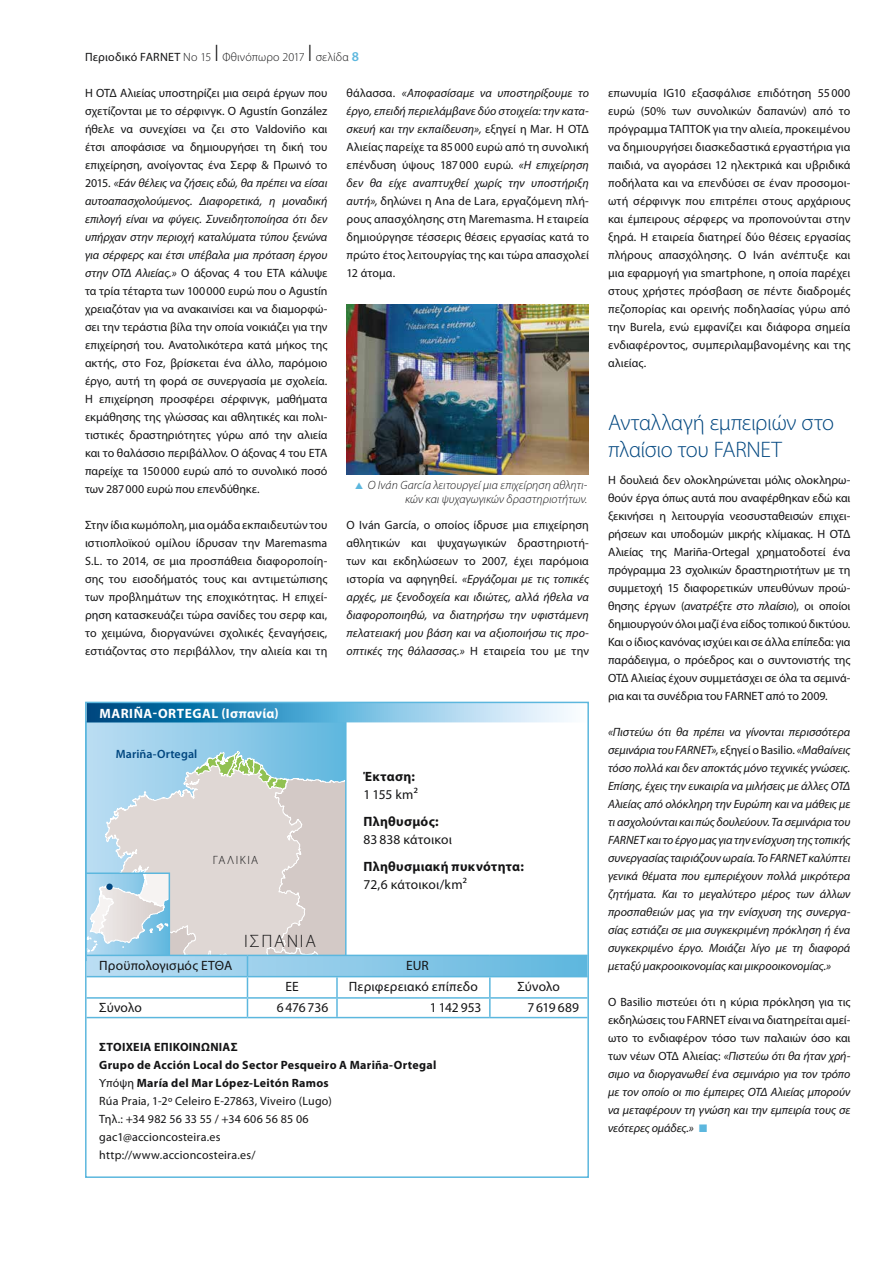
<style>
.page{position:relative;width:893px;height:1263px;background:#fff}
.page>*{position:absolute;margin:0;border:0;box-sizing:border-box;transform-origin:0 0}
.t1{font:300 22.5px/27px "Myriad Pro";letter-spacing:-.015em;color:#00467f}
.t2{font:300 18px "Myriad Pro";letter-spacing:.105em;color:#141415}
.t3{font:13.5px "Myriad Pro";letter-spacing:.01em;color:#141415}
.t4{font:700 13.5px "Myriad Pro";letter-spacing:.02em;color:#141415}
.t5{font:700 13.5px "Myriad Pro";letter-spacing:.035em;color:#fff}
.t6{font:12px/18px "Myriad Pro";letter-spacing:.005em;color:#141415;text-align:justify}
.t7{font:italic 12px/18px "Myriad Pro";color:#141415;text-align:justify}
.t8{font:italic 300 12px/13.5px "Myriad Pro";letter-spacing:.005em;color:#141415;text-align:right}
.t9{font:300 12px "Myriad Pro";letter-spacing:.02em;color:#141415}
.t10{font:600 12px "Myriad Pro";letter-spacing:.01em;color:#00467f}
.s1{font-weight:400}
.s2{font-size:24px}
.s3{font-weight:600;font-size:13.5px;color:#5cb7de}
.s4{font-style:italic}
.s5{color:#5cb7de}
.s6{font-style:normal}
.s7{font-weight:700}
</style>
<div class="page">
<div style="left:86px;top:721px;width:260px;height:239px;background:linear-gradient(to right,#bddef3,#62b8df)"></div>
<svg style="left:88px;top:705px;width:482px;height:17px;background:#63a9ce"></svg>
<hr style="left:87px;top:1017px;width:160px;height:1px;background:#5cb7de">
<hr style="left:247px;top:1017px;width:90px;height:1px;background:#5cb7de">
<hr style="left:337px;top:1017px;width:153px;height:1px;background:#5cb7de">
<hr style="left:490px;top:1017px;width:97px;height:1px;background:#5cb7de">
<svg style="left:88px;top:751px;width:498px;height:266px"></svg>
<div style="left:85px;top:702px;width:504px;height:476px;border:2px solid #5cb7de"></div>
<div style="left:106px;top:883px;width:7px;height:7px;background:#00467f;border-radius:50%"></div>
<img style="left:347px;top:304px;width:242px;height:170px">
<p class="t9" style="left:85px;top:50px;width:276px"><span class="s1">Περιοδικό FARNET</span> No 15 <span class="s2">I</span> Φθινόπωρο 2017 <span class="s2">I</span> σελίδα <span class="s3">8</span></p>
<p class="t6" style="left:85px;top:83px;width:244px">Η ΟΤΔ Αλιείας υποστηρίζει μια σειρά έργων που σχετίζονται με το σέρφινγκ. Ο Agustín González ήθελε να συνεχίσει να ζει στο Valdoviño και έτσι αποφάσισε να δημιουργήσει τη δική του επιχείρηση, ανοίγοντας ένα Σερφ &amp; Πρωινό το 2015. <span class="s4">«Εάν θέλεις να ζήσεις εδώ, θα πρέπει να είσαι αυτοαπασχολούμενος. Διαφορετικά, η μοναδική επιλογή είναι να φύγεις. Συνειδητοποίησα ότι δεν υπήρχαν στην περιοχή καταλύματα τύπου ξενώνα για σέρφερς και έτσι υπέβαλα μια πρόταση έργου στην ΟΤΔ Αλιείας.»</span> Ο άξονας 4 του ΕΤΑ κάλυψε τα τρία τέταρτα των 100000 ευρώ που ο Agustín χρειαζόταν για να ανακαινίσει και να διαμορφώ&shy;σει την τεράστια βίλα την οποία νοικιάζει για την επιχείρησή του. Ανατολικότερα κατά μήκος της ακτής, στο Foz, βρίσκεται ένα άλλο, παρόμοιο έργο, αυτή τη φορά σε συνεργασία με σχολεία.<br>Η επιχείρηση προσφέρει σέρφινγκ, μαθήματα εκμάθησης της γλώσσας και αθλητικές και πολι&shy;τιστικές δραστηριότητες γύρω από την αλιεία και το θαλάσσιο περιβάλλον. Ο άξονας 4 του ΕΤΑ παρείχε τα 150000 ευρώ από το συνολικό ποσό των 287000 ευρώ που επενδύθηκε.</p>
<p class="t6" style="left:85px;top:515px;width:244px">Στην ίδια κωμόπολη, μια ομάδα εκπαιδευτών του ιστιοπλοϊκού ομίλου ίδρυσαν την Maremasma S.L. το 2014, σε μια προσπάθεια διαφοροποίη&shy;σης του εισοδήματός τους και αντιμετώπισης των προβλημάτων της εποχικότητας. Η επιχεί&shy;ρηση κατασκευάζει τώρα σανίδες του σερφ και, το χειμώνα, διοργανώνει σχολικές ξεναγήσεις, εστιάζοντας στο περιβάλλον, την αλιεία και τη</p>
<p class="t6" style="left:347px;top:83px;width:244px">θάλασσα. <span class="s4">«Αποφασίσαμε να υποστηρίξουμε το έργο, επειδή περιελάμβανε δύο στοιχεία: την κατα&shy;σκευή και την εκπαίδευση»,</span> εξηγεί η Mar. Η ΟΤΔ Αλιείας παρείχε τα 85000 ευρώ από τη συνολική επένδυση ύψους 187000 ευρώ. <span class="s4">«Η επιχείρηση δεν θα είχε αναπτυχθεί χωρίς την υποστήριξη αυτή»,</span> δηλώνει η Ana de Lara, εργαζόμενη πλή&shy;ρους απασχόλησης στη Maremasma. Η εταιρεία δημιούργησε τέσσερις θέσεις εργασίας κατά το πρώτο έτος λειτουργίας της και τώρα απασχολεί 12 άτομα.</p>
<p class="t8" style="left:354px;top:479px;width:235px"><span class="s5">▲</span> Ο Iván García λειτουργεί μια επιχείρηση αθλητι&shy;κών και ψυχαγωγικών δραστηριοτήτων.</p>
<p class="t7" style="left:347px;top:515px;width:244px"><span class="s6">Ο Iván García, ο οποίος ίδρυσε μια επιχείρηση αθλητικών και ψυχαγωγικών δραστηριοτή&shy;των και εκδηλώσεων το 2007, έχει παρόμοια ιστορία να αφηγηθεί.</span> «Εργάζομαι με τις τοπικές αρχές, με ξενοδοχεία και ιδιώτες, αλλά ήθελα να διαφοροποιηθώ, να διατηρήσω την υφιστάμενη πελατειακή μου βάση και να αξιοποιήσω τις προ&shy;οπτικές της θάλασσας.» <span class="s6">Η εταιρεία του με την</span></p>
<p class="t5" style="left:99px;top:704px;width:181px">MARIÑA-ORTEGAL (Ισπανία)</p>
<p class="t10" style="left:116px;top:746px;width:83px">Mariña-Ortegal</p>
<p class="t9" style="left:213px;top:853px;width:47px">ΓΑΛΙΚΊΑ</p>
<h2 class="t2" style="left:244px;top:930px;width:73px">ΙΣΠΑΝΊΑ</h2>
<p class="t4" style="left:364px;top:767px;width:53px">Έκταση:</p>
<p class="t3" style="left:364px;top:786px;width:56px">1 155 km²</p>
<p class="t4" style="left:364px;top:812px;width:77px">Πληθυσμός:</p>
<p class="t3" style="left:364px;top:831px;width:90px">83 838 κάτοικοι</p>
<p class="t4" style="left:364px;top:857px;width:162px">Πληθυσμιακή πυκνότητα:</p>
<p class="t3" style="left:364px;top:876px;width:105px">72,6 κάτοικοι/km²</p>
<p class="t3" style="left:99px;top:957px;width:134px">Προϋπολογισμός ΕΤΘΑ</p>
<p class="t3" style="left:406px;top:957px;width:24px">EUR</p>
<p class="t3" style="left:286px;top:978px;width:15px">ΕΕ</p>
<p class="t3" style="left:349px;top:978px;width:130px">Περιφερειακό επίπεδο</p>
<p class="t3" style="left:517px;top:978px;width:44px">Σύνολο</p>
<p class="t3" style="left:99px;top:999px;width:44px">Σύνολο</p>
<p class="t3" style="left:277px;top:999px;width:53px">6 476 736</p>
<p class="t3" style="left:430px;top:999px;width:53px">1 142 953</p>
<p class="t3" style="left:527px;top:999px;width:53px">7 619 689</p>
<p class="t6" style="left:99px;top:1037px;width:339px;text-align:left"><span class="s7">ΣΤΟΙΧΕΙΑ ΕΠΙΚΟΙΝΩΝΙΑΣ<br>Grupo de Acción Local do Sector Pesqueiro A Mariña-Ortegal </span>Υπόψη <span class="s7">María del Mar López-Leitón Ramos<br></span>Rúa Praia, 1-2º Celeiro E-27863, Viveiro (Lugo)<br>Τηλ.: +34 982 56 33 55 / +34 606 56 85 06<br>gac1@accioncosteira.es<br>http://www.accioncosteira.es/</p>
<p class="t6" style="left:608px;top:83px;width:244px">επωνυμία IG10 εξασφάλισε επιδότηση 55000 ευρώ (50% των συνολικών δαπανών) από το πρόγραμμα ΤΑΠΤΟΚ για την αλιεία, προκειμένου να δημιουργήσει διασκεδαστικά εργαστήρια για παιδιά, να αγοράσει 12 ηλεκτρικά και υβριδικά ποδήλατα και να επενδύσει σε έναν προσομοι&shy;ωτή σέρφινγκ που επιτρέπει στους αρχάριους και έμπειρους σέρφερς να προπονούνται στην ξηρά. Η εταιρεία διατηρεί δύο θέσεις εργασίας πλήρους απασχόλησης. Ο Iván ανέπτυξε και μια εφαρμογή για smartphone, η οποία παρέχει στους χρήστες πρόσβαση σε πέντε διαδρομές πεζοπορίας και ορεινής ποδηλασίας γύρω από την Burela, ενώ εμφανίζει και διάφορα σημεία ενδιαφέροντος, συμπεριλαμβανομένης και της αλιείας.</p>
<h1 class="t1" style="left:608px;top:409px;width:228px">Ανταλλαγή εμπειριών στο πλαίσιο του FARNET</h1>
<p class="t6" style="left:608px;top:470px;width:244px">Η δουλειά δεν ολοκληρώνεται μόλις ολοκληρω&shy;θούν έργα όπως αυτά που αναφέρθηκαν εδώ και ξεκινήσει η λειτουργία νεοσυσταθεισών επιχει&shy;ρήσεων και υποδομών μικρής κλίμακας. H ΟΤΔ Αλιείας της Mariña-Ortegal χρηματοδοτεί ένα πρόγραμμα 23 σχολικών δραστηριοτήτων με τη συμμετοχή 15 διαφορετικών υπευθύνων προώ&shy;θησης έργων (<span class="s4">ανατρέξτε στο πλαίσιο</span>), οι οποίοι δημιουργούν όλοι μαζί ένα είδος τοπικού δικτύου.<br>Και ο ίδιος κανόνας ισχύει και σε άλλα επίπεδα: για παράδειγμα, ο πρόεδρος και ο συντονιστής της ΟΤΔ Αλιείας έχουν συμμετάσχει σε όλα τα σεμινά&shy;ρια και τα συνέδρια του FARNET από το 2009.</p>
<p class="t7" style="left:608px;top:722px;width:244px">«Πιστεύω ότι θα πρέπει να γίνονται περισσότερα σεμινάρια του FARNET», <span class="s6">εξηγεί ο Basilio.</span> «Μαθαίνεις τόσο πολλά και δεν αποκτάς μόνο τεχνικές γνώσεις.<br>Επίσης, έχεις την ευκαιρία να μιλήσεις με άλλες ΟΤΔ Αλιείας από ολόκληρη την Ευρώπη και να μάθεις με τι ασχολούνται και πώς δουλεύουν. Τα σεμινάρια του FARNET και το έργο μας για την ενίσχυση της τοπικής συνεργασίας ταιριάζουν ωραία. Το FARNET καλύπτει γενικά θέματα που εμπεριέχουν πολλά μικρότερα ζητήματα. Και το μεγαλύτερο μέρος των άλλων προσπαθειών μας για την ενίσχυση της συνεργα&shy;σίας εστιάζει σε μια συγκεκριμένη πρόκληση ή ένα συγκεκριμένο έργο. Μοιάζει λίγο με τη διαφορά μεταξύ μακροοικονομίας και μικροοικονομίας.»</p>
<p class="t7" style="left:608px;top:992px;width:244px"><span class="s6">Ο Basilio πιστεύει ότι η κύρια πρόκληση για τις εκδηλώσεις του FARNET είναι να διατηρείται αμεί&shy;ωτο το ενδιαφέρον τόσο των παλαιών όσο και των νέων ΟΤΔ Αλιείας:</span> «Πιστεύω ότι θα ήταν χρή&shy;σιμο να διοργανωθεί ένα σεμινάριο για τον τρόπο με τον οποίο οι πιο έμπειρες ΟΤΔ Αλιείας μπορούν να μεταφέρουν τη γνώση και την εμπειρία τους σε νεότερες ομάδες.» <span class="s5">■</span></p>
</div>
